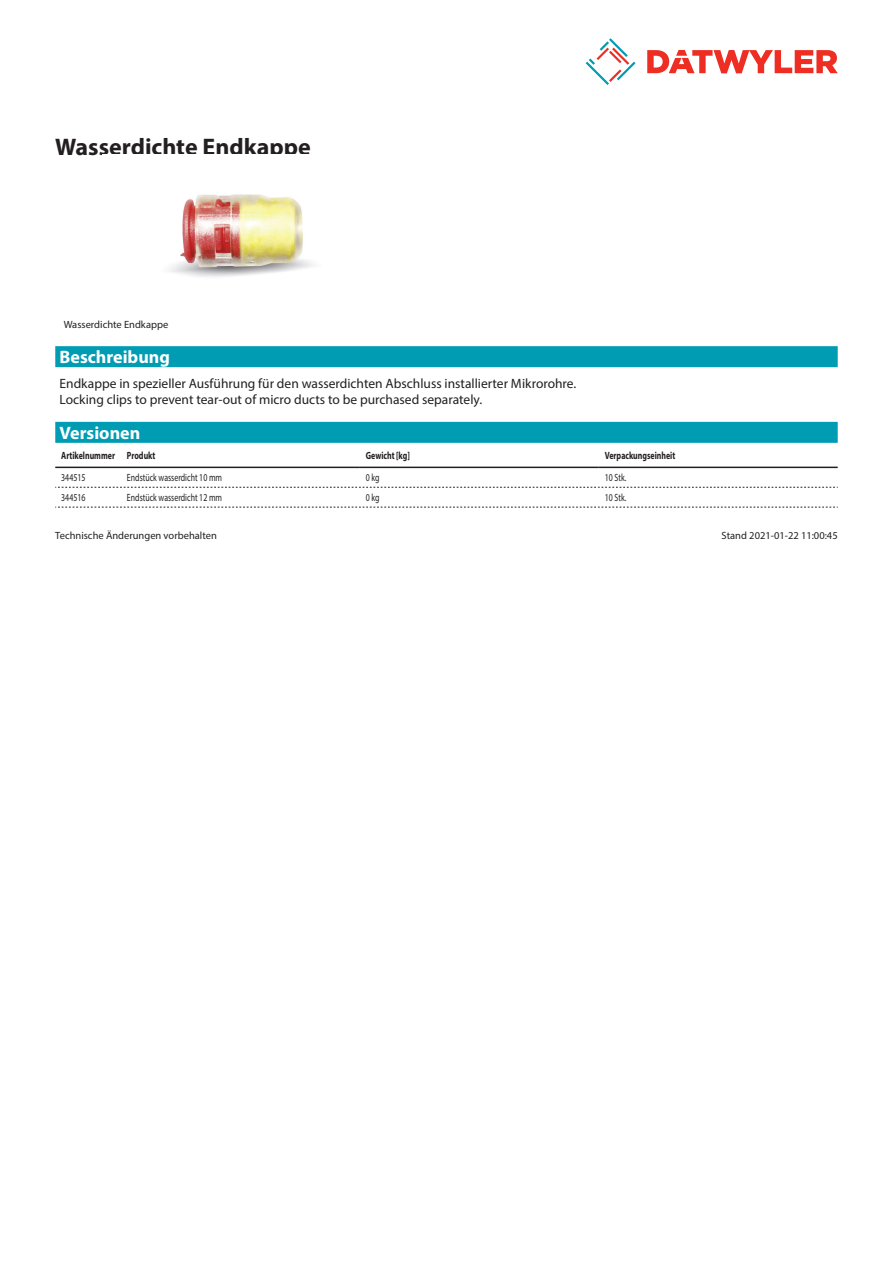
<style>
.page{position:relative;width:893px;height:1263px;background:#fff}
.page>*{position:absolute;margin:0;border:0;box-sizing:border-box;transform-origin:0 0}
.Product_Head{font:700 24px "Myriad Pro";color:#231f20}
.Standard_Head_Proper{font:700 18px "Myriad Pro";color:#fff}
.Standard_text{font:13.5px/16.2px "Myriad Pro";color:#231f20}
.myriadlight{font:10.5px "Myriad Pro";color:#231f20;scale:.75 1}
.Footnote{font:10.5px "Myriad Pro";color:#231f20}
.myriadbold{font:700 10.5px "Myriad Pro";color:#231f20;scale:.75 1}
.imagetext{font:10.5px "Myriad Pro";color:#231f20}
</style>
<div class="page">
<svg style="left:586px;top:38px;width:49px;height:47px"></svg>
<svg style="left:647px;top:50px;width:191px;height:23px"></svg>
<img style="left:169px;top:194px;width:145px;height:83px">
<div style="left:55px;top:422px;width:783px;height:21px;background:#009cb3"></div>
<hr style="left:55px;top:467px;width:66px;height:1px;background:#231f20">
<hr style="left:121px;top:467px;width:239px;height:1px;background:#231f20">
<hr style="left:360px;top:467px;width:239px;height:1px;background:#231f20">
<hr style="left:599px;top:467px;width:239px;height:1px;background:#231f20">
<svg style="left:55px;top:487px;width:783px;height:1px"></svg>
<svg style="left:55px;top:507px;width:783px;height:1px"></svg>
<div style="left:55px;top:346px;width:783px;height:21px;background:#009cb3"></div>
<p class="Product_Head" style="left:55px;top:131px;width:257px">Wasserdichte Endkappe</p>
<p class="imagetext" style="left:64px;top:318px;width:106px">Wasserdichte Endkappe</p>
<p class="Standard_Head_Proper" style="left:60px;top:345px;width:112px">Beschreibung</p>
<p class="Standard_text" style="left:60px;top:375px;width:518px">Endkappe in spezieller Ausführung für den wasserdichten Abschluss installierter Mikrorohre.<br>Locking clips to prevent tear-out of micro ducts to be purchased separately.</p>
<p class="Standard_Head_Proper" style="left:60px;top:421px;width:82px">Versionen</p>
<p class="myriadbold" style="left:61px;top:448px;width:73px">Artikelnummer</p>
<p class="myriadbold" style="left:127px;top:448px;width:39px">Produkt</p>
<p class="myriadbold" style="left:366px;top:448px;width:60px">Gewicht [kg]</p>
<p class="myriadbold" style="left:605px;top:448px;width:95px">Verpackungseinheit</p>
<p class="myriadlight" style="left:61px;top:471px;width:34px">344515</p>
<p class="myriadlight" style="left:127px;top:471px;width:128px">Endstück wasserdicht 10 mm</p>
<p class="myriadlight" style="left:366px;top:471px;width:20px">0 kg</p>
<p class="myriadlight" style="left:605px;top:471px;width:30px">10 Stk.</p>
<p class="myriadlight" style="left:61px;top:491px;width:34px">344516</p>
<p class="myriadlight" style="left:127px;top:491px;width:128px">Endstück wasserdicht 12 mm</p>
<p class="myriadlight" style="left:366px;top:491px;width:20px">0 kg</p>
<p class="myriadlight" style="left:605px;top:491px;width:30px">10 Stk.</p>
<p class="Footnote" style="left:55px;top:529px;width:163px">Technische Änderungen vorbehalten</p>
<p class="Footnote" style="left:722px;top:529px;width:118px">Stand 2021-01-22 11:00:45</p>
</div>
